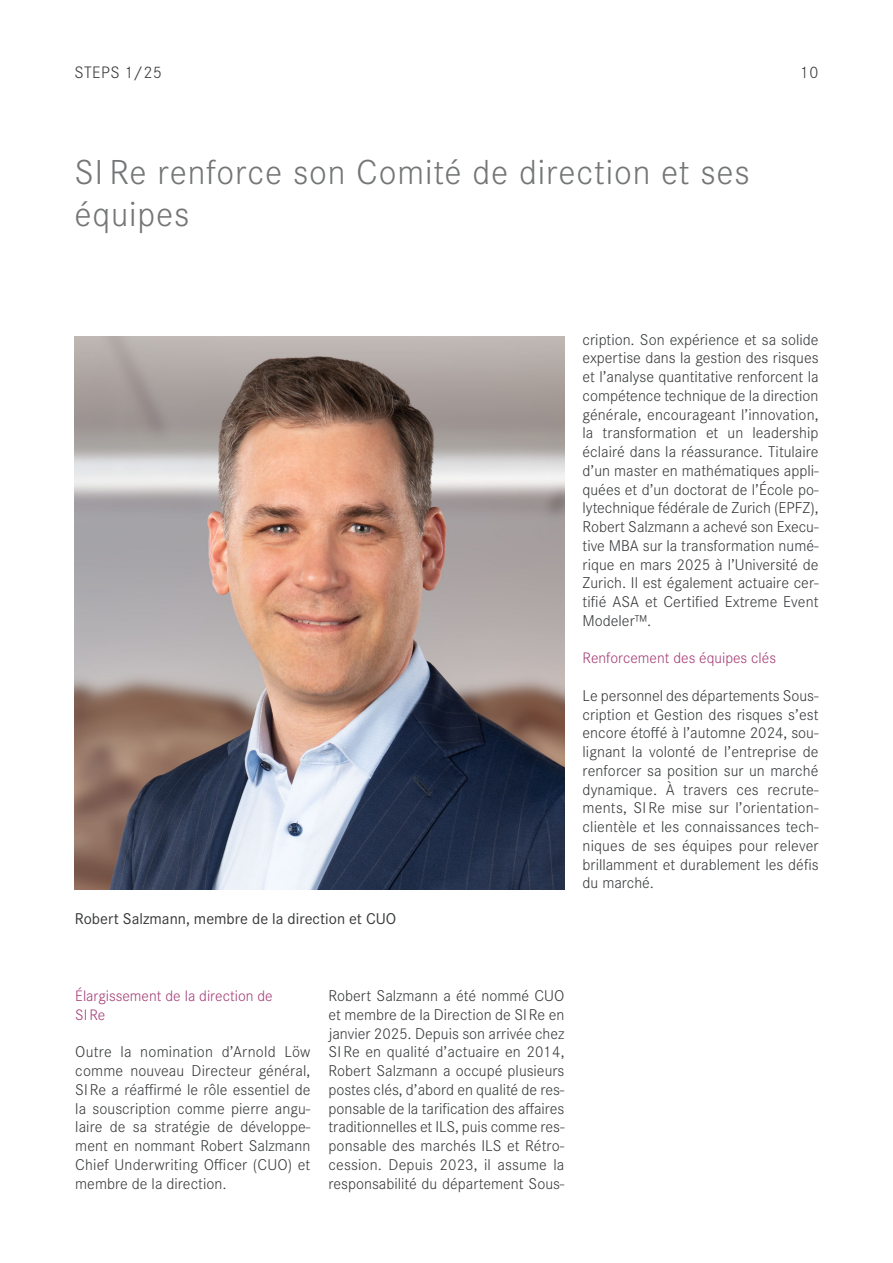
<style>
.page{position:relative;width:893px;height:1263px;background:#fff}
.page>*{position:absolute;margin:0;border:0;box-sizing:border-box;transform-origin:0 0}
.t1{font:300 36px/42px "Corporate S";letter-spacing:.025em;color:#737576}
.t2{font:300 17.25px "Corporate S";letter-spacing:.025em;color:#37393b}
.t3{font:300 16.2px/18.8px "Corporate S";color:#37393b;text-align:justify}
.t4{font:16.2px "Corporate S";color:#37393b}
.t5{font:300 15.75px/18.8px "Corporate S";color:#a43c75}
</style>
<div class="page">
<img style="left:74px;top:336px;width:490px;height:553px">
<p class="t2" style="left:74px;top:62px;width:89px">STEPS 1/25</p>
<p class="t2" style="left:800px;top:62px;width:20px">10</p>
<h1 class="t1" style="left:74px;top:151px;width:677px">SI Re renforce son Comité de direction et ses équipes</h1>
<p class="t4" style="left:75px;top:909px;width:323px">Robert Salzmann, membre de la direction et CUO</p>
<p class="t3" style="left:583px;top:330px;width:237px">cription. Son expérience et sa solide expertise dans la gestion des risques et l’analyse quantitative renforcent la compétence technique de la direction générale, encourageant l’innovation, la transformation et un leadership éclairé dans la réassurance. Titulaire d’un master en mathématiques appli&shy;quées et d’un doctorat de l’École po&shy;lytechnique fédérale de Zurich (EPFZ), Robert Salzmann a achevé son Execu&shy;tive MBA sur la transformation numé&shy;rique en mars 2025 à l’Université de Zurich. Il est également actuaire cer&shy;tifié ASA et Certified Extreme Event Modeler™.</p>
<p class="t5" style="left:583px;top:649px;width:195px">Renforcement des équipes clés</p>
<p class="t3" style="left:583px;top:686px;width:237px">Le personnel des départements Sous&shy;cription et Gestion des risques s’est encore étoffé à l’automne 2024, sou&shy;lignant la volonté de l’entreprise de renforcer sa position sur un marché dynamique. À travers ces recrute&shy;ments, SI Re mise sur l’orientation&shy;clientèle et les connaissances tech&shy;niques de ses équipes pour relever brillamment et durablement les défis du marché.</p>
<p class="t5" style="left:75px;top:986px;width:199px">Élargissement de la direction de<br>SI Re</p>
<p class="t3" style="left:75px;top:1042px;width:237px">Outre la nomination d’Arnold Löw comme nouveau Directeur général, SI Re a réaffirmé le rôle essentiel de la souscription comme pierre angu&shy;laire de sa stratégie de développe&shy;ment en nommant Robert Salzmann Chief Underwriting Officer (CUO) et membre de la direction.</p>
<p class="t3" style="left:328px;top:986px;width:238px">Robert Salzmann a été nommé CUO et membre de la Direction de SI Re en janvier 2025. Depuis son arrivée chez SI Re en qualité d’actuaire en 2014, Robert Salzmann a occupé plusieurs postes clés, d’abord en qualité de res&shy;ponsable de la tarification des affaires traditionnelles et ILS, puis comme res&shy;ponsable des marchés ILS et Rétro&shy;cession. Depuis 2023, il assume la responsabilité du département Sous-</p>
</div>
